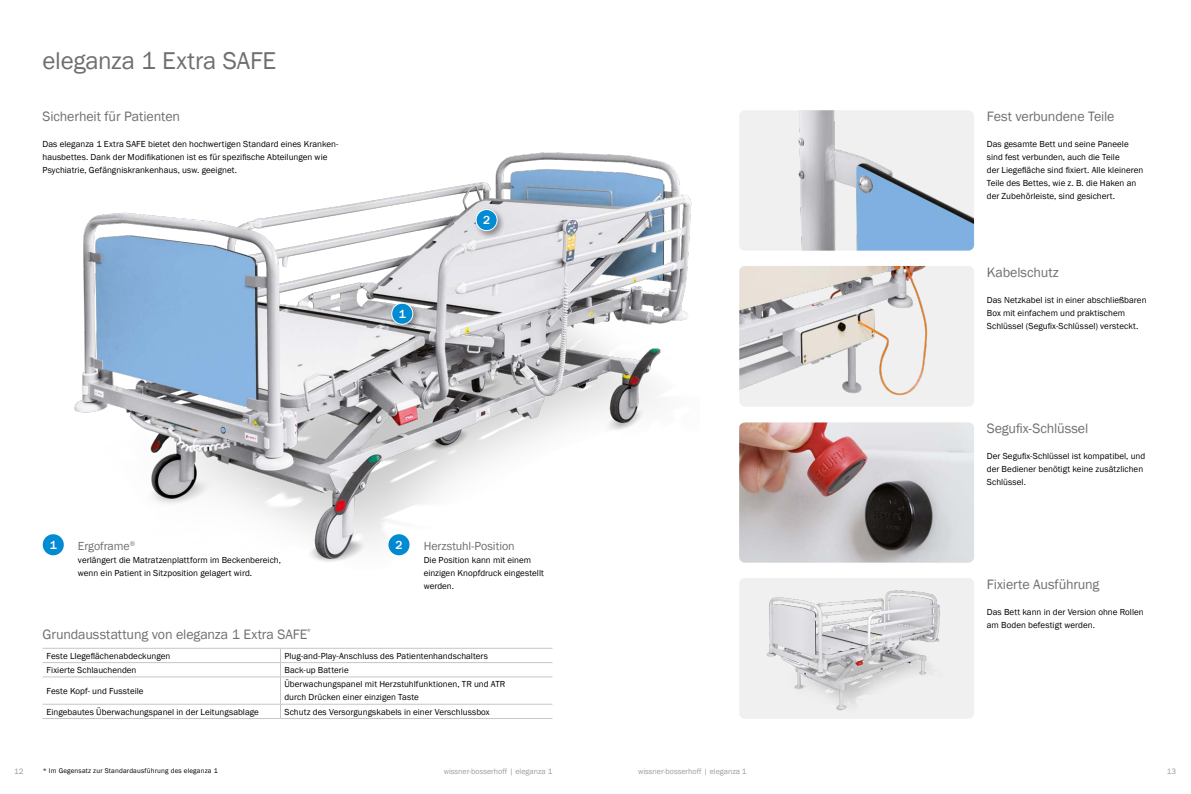
<style>
.page{position:relative;width:1191px;height:794px;background:#fff}
.page>*{position:absolute;margin:0;border:0;box-sizing:border-box;transform-origin:0 0}
.t1{font:25px "Franklin Gothic";letter-spacing:-.005em;color:#6f6f6e}
.t2{font:14px "Franklin Gothic";letter-spacing:-.01em;color:#6f6f6e}
.t3{font:12px "Franklin Gothic";letter-spacing:-.01em;color:#6f6f6e}
.t4{font:500 12px "Franklin Gothic";color:#fff}
.t5{font:9px/13px "Franklin Gothic";letter-spacing:.005em;color:#000}
.t6{font:8px "Franklin Gothic";color:#9c9d9d}
.t7{font:7px "Franklin Gothic";letter-spacing:.025em;color:#000}
</style>
<div class="page">
<div style="left:739px;top:266px;width:235px;height:141px;background:#f0f0f0;border-radius:6px"></div>
<img style="left:739px;top:266px;width:189px;height:141px">
<img style="left:739px;top:422px;width:235px;height:140px">
<div style="left:739px;top:578px;width:235px;height:141px;background:#f0f0f0;border-radius:6px"></div>
<img style="left:739px;top:590px;width:201px;height:129px">
<img style="left:739px;top:110px;width:235px;height:141px">
<div style="left:43px;top:534px;width:21px;height:21px;background:#008bd2;border-radius:50%"></div>
<hr style="left:43px;top:648px;width:237px;height:1px;background:#c5c6c6">
<hr style="left:43px;top:662px;width:237px;height:1px;background:#c5c6c6">
<hr style="left:43px;top:676px;width:237px;height:1px;background:#c5c6c6">
<hr style="left:43px;top:704px;width:237px;height:1px;background:#c5c6c6">
<hr style="left:280px;top:648px;width:272px;height:1px;background:#c5c6c6">
<hr style="left:280px;top:662px;width:272px;height:1px;background:#c5c6c6">
<hr style="left:280px;top:676px;width:272px;height:1px;background:#c5c6c6">
<svg style="left:280px;top:648px;width:1px;height:70px"></svg>
<hr style="left:280px;top:704px;width:272px;height:1px;background:#c5c6c6">
<hr style="left:43px;top:718px;width:237px;height:1px;background:#c5c6c6">
<hr style="left:280px;top:718px;width:272px;height:1px;background:#c5c6c6">
<img style="left:74px;top:152px;width:618px;height:410px">
<div style="left:389px;top:300px;width:32px;height:33px;background:#000;opacity:.4"></div>
<div style="left:392px;top:303px;width:21px;height:21px;background:#008bd2;border-radius:50%"></div>
<div style="left:391px;top:303px;width:22px;height:22px;border:1px solid #fff;border-radius:50%"></div>
<div style="left:473px;top:207px;width:32px;height:32px;background:#000;opacity:.4"></div>
<div style="left:476px;top:209px;width:21px;height:22px;background:#008bd2;border-radius:50%"></div>
<div style="left:475px;top:209px;width:22px;height:22px;border:1px solid #fff;border-radius:50%"></div>
<h1 class="t1" style="left:43px;top:45px;width:235px">eleganza 1 Extra SAFE</h1>
<h2 class="t2" style="left:43px;top:107px;width:139px">Sicherheit für Patienten</h2>
<p class="t5" style="left:43px;top:137px;width:297px">Das eleganza 1 Extra SAFE bietet den hochwertigen Standard eines Kranken&shy;hausbettes. Dank der Modifikationen ist es für spezifische Abteilungen wie<br>Psychiatrie, Gefängniskrankenhaus, usw. geeignet.</p>
<h3 class="t4" style="left:399px;top:306px;width:9px">1</h3>
<h3 class="t4" style="left:483px;top:213px;width:9px">2</h3>
<h3 class="t4" style="left:50px;top:537px;width:9px">1</h3>
<h3 class="t4" style="left:395px;top:537px;width:9px">2</h3>
<h3 class="t3" style="left:78px;top:538px;width:59px">Ergoframe<sup>®</sup></h3>
<p class="t5" style="left:78px;top:553px;width:205px">verlängert die Matratzenplattform im Beckenbereich, wenn ein Patient in Sitzposition gelagert wird.</p>
<h3 class="t3" style="left:424px;top:538px;width:92px">Herzstuhl-Position</h3>
<p class="t5" style="left:424px;top:553px;width:122px">Die Position kann mit einem einzigen Knopfdruck eingestellt werden.</p>
<h2 class="t2" style="left:43px;top:625px;width:270px">Grundausstattung von eleganza 1 Extra SAFE<sup>*</sup></h2>
<p class="t5" style="left:47px;top:649px;width:125px">Feste LIegeflächenabdeckungen</p>
<p class="t5" style="left:284px;top:649px;width:205px">Plug-and-Play-Anschluss des Patientenhandschalters</p>
<p class="t5" style="left:47px;top:663px;width:91px">Fixierte Schlauchenden</p>
<p class="t5" style="left:284px;top:663px;width:66px">Back-up Batterie</p>
<p class="t5" style="left:47px;top:684px;width:99px">Feste Kopf- und Fussteile</p>
<p class="t5" style="left:284px;top:678px;width:222px">Überwachungspanel mit Herzstuhlfunktionen, TR und ATR durch Drücken einer einzigen Taste</p>
<p class="t5" style="left:47px;top:705px;width:214px">Eingebautes Überwachungspanel in der Leitungsablage</p>
<p class="t5" style="left:284px;top:705px;width:207px">Schutz des Versorgungskabels in einer Verschlussbox</p>
<h2 class="t2" style="left:986px;top:107px;width:129px">Fest verbundene Teile</h2>
<p class="t5" style="left:986px;top:137px;width:158px">Das gesamte Bett und seine Paneele sind fest verbunden, auch die Teile<br>der Liegefläche sind fixiert. Alle kleineren Teile des Bettes, wie z. B. die Haken an der Zubehörleiste, sind gesichert.</p>
<h2 class="t2" style="left:986px;top:263px;width:74px">Kabelschutz</h2>
<p class="t5" style="left:986px;top:293px;width:161px">Das Netzkabel ist in einer abschließbaren<br>Box mit einfachem und praktischem<br>Schlüssel (Segufix-Schlüssel) versteckt.</p>
<h2 class="t2" style="left:986px;top:419px;width:103px">Segufix-Schlüssel</h2>
<p class="t5" style="left:986px;top:449px;width:160px">Der Segufix-Schlüssel ist kompatibel, und der Bediener benötigt keine zusätzlichen<br>Schlüssel.</p>
<h2 class="t2" style="left:986px;top:575px;width:114px">Fixierte Ausführung</h2>
<p class="t5" style="left:986px;top:605px;width:158px">Das Bett kann in der Version ohne Rollen am Boden befestigt werden.</p>
<p class="t6" style="left:14px;top:766px;width:11px">12</p>
<p class="t7" style="left:43px;top:766px;width:176px">* Im Gegensatz zur Standardausführung des eleganza 1</p>
<p class="t6" style="left:444px;top:766px;width:110px">wissner-bosserhoff | eleganza 1</p>
<p class="t6" style="left:638px;top:766px;width:110px">wissner-bosserhoff | eleganza 1</p>
<p class="t6" style="left:1166px;top:766px;width:11px">13</p>
</div>
